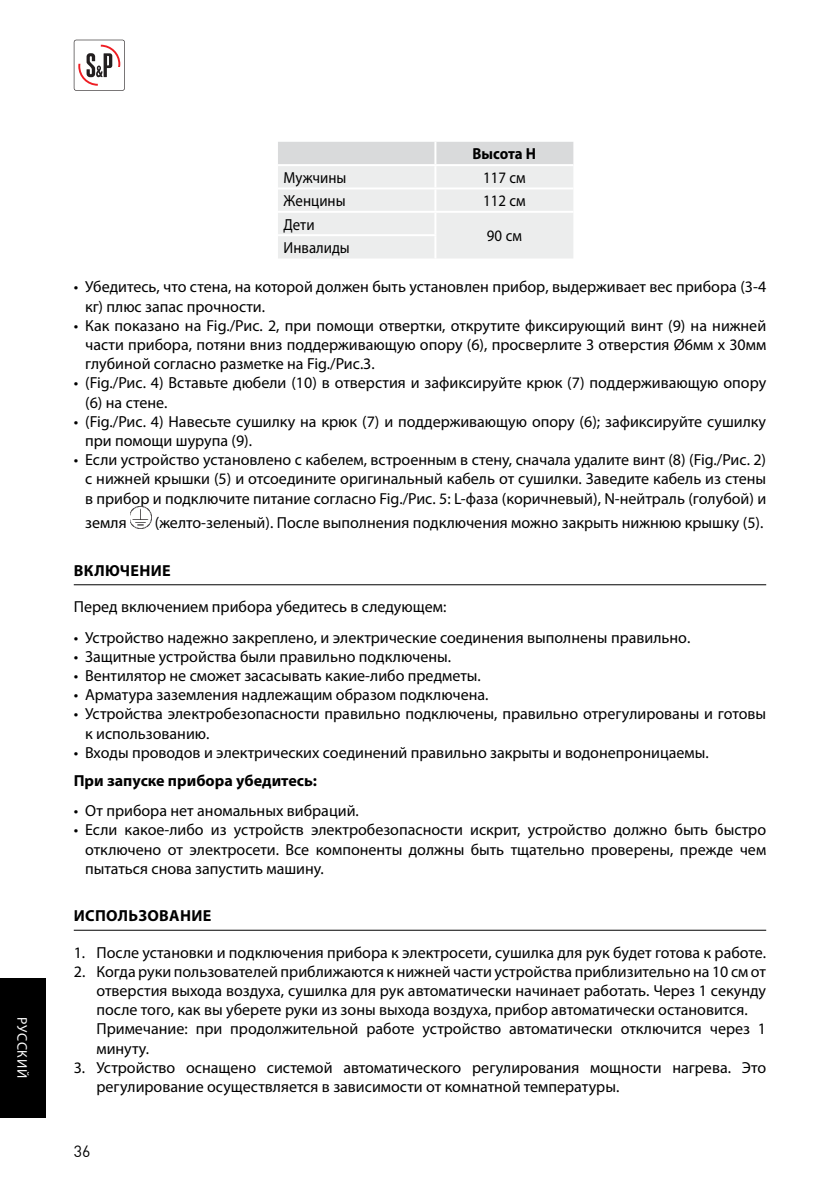
<style>
.page{position:relative;width:840px;height:1191px;background:#fff}
.page>*{position:absolute;margin:0;border:0;box-sizing:border-box;transform-origin:0 0}
.t1{font:16px/19.2px "Myriad Pro";color:#000}
.t2{font:16px "Myriad Pro";color:#000;scale:.93 1}
.t3{font:700 16px "Myriad Pro";color:#000}
.t4{font:700 16px "Myriad Pro";letter-spacing:.02em;color:#000}
.t5{font:700 16px "Myriad Pro";color:#000;scale:.93 1}
.t6{font:16px "DIN";color:#000}
.t7{font:14px "Myriad Pro";letter-spacing:.045em;color:#fff}
</style>
<div class="page">
<svg style="left:74px;top:40px;width:51px;height:51px"></svg>
<div style="left:0;top:978px;width:45px;height:139px;background:#000"></div>
<hr style="left:74px;top:584px;width:691px;height:1px;background:#000">
<hr style="left:74px;top:929px;width:691px;height:1px;background:#000">
<svg style="left:278px;top:142px;width:295px;height:116px"></svg>
<hr style="left:434px;top:142px;width:2px;height:22px;background:#fff">
<hr style="left:278px;top:164px;width:295px;height:2px;background:#fff">
<hr style="left:434px;top:166px;width:2px;height:21px;background:#fff">
<hr style="left:278px;top:187px;width:295px;height:2px;background:#fff">
<hr style="left:434px;top:189px;width:2px;height:22px;background:#fff">
<hr style="left:278px;top:211px;width:295px;height:2px;background:#fff">
<hr style="left:434px;top:213px;width:2px;height:21px;background:#fff">
<hr style="left:278px;top:234px;width:158px;height:2px;background:#fff">
<hr style="left:434px;top:236px;width:2px;height:22px;background:#fff">
<img style="left:130px;top:507px;width:21px;height:21px">
<p class="t7" style="left:27px;top:1017px;width:62px;rotate:90deg">РУССКИЙ</p>
<p class="t5" style="left:472px;top:148px;width:70px">Высота H</p>
<p class="t2" style="left:283px;top:171px;width:69px">Мужчины</p>
<p class="t2" style="left:483px;top:171px;width:47px">117 см</p>
<p class="t2" style="left:283px;top:195px;width:68px">Женцины</p>
<p class="t2" style="left:483px;top:195px;width:47px">112 см</p>
<p class="t2" style="left:283px;top:218px;width:35px">Дети</p>
<p class="t2" style="left:486px;top:230px;width:39px">90 см</p>
<p class="t2" style="left:283px;top:241px;width:73px">Инвалиды</p>
<p class="t1" style="left:85px;top:279px;width:682px;text-indent:-11px">• Убедитесь, что стена, на которой должен быть установлен прибор, выдерживает вес прибора (3-4 кг) плюс запас прочности.</p>
<p class="t1" style="left:85px;top:317px;width:682px;text-align:justify;text-indent:-11px">• Как показано на Fig./Рис. 2, при помощи отвертки, открутите фиксирующий винт (9) на нижней части прибора, потяни вниз поддерживающую опору (6), просверлите 3 отверстия Ø6мм x 30мм глубиной согласно разметке на Fig./Рис.3.</p>
<p class="t1" style="left:85px;top:375px;width:682px;text-indent:-11px">• (Fig./Рис. 4) Вставьте дюбели (10) в отверстия и зафиксируйте крюк (7) поддерживающую опору (6) на стене.</p>
<p class="t1" style="left:85px;top:413px;width:682px;text-indent:-11px">• (Fig./Рис. 4) Навесьте сушилку на крюк (7) и поддерживающую опору (6); зафиксируйте сушилку при помощи шурупа (9).</p>
<p class="t1" style="left:85px;top:452px;width:682px;text-align:justify;text-indent:-11px">• Если устройство установлено с кабелем, встроенным в стену, сначала удалите винт (8) (Fig./Рис. 2) с нижней крышки (5) и отсоедините оригинальный кабель от сушилки. Заведите кабель из стены в прибор и подключите питание согласно Fig./Рис. 5: L-фаза (коричневый), N-нейтраль (голубой) и</p>
<p class="t1" style="left:85px;top:515px;width:43px">земля</p>
<p class="t1" style="left:155px;top:515px;width:609px">(желто-зеленый). После выполнения подключения можно закрыть нижнюю крышку (5).</p>
<p class="t4" style="left:74px;top:564px;width:98px">ВКЛЮЧЕНИЕ</p>
<p class="t1" style="left:74px;top:599px;width:374px">Перед включением прибора убедитесь в следующем:</p>
<p class="t1" style="left:74px;top:629px;width:617px">• Устройство надежно закреплено, и электрические соединения выполнены правильно.</p>
<p class="t1" style="left:74px;top:648px;width:378px">• Защитные устройства были правильно подключены.</p>
<p class="t1" style="left:74px;top:667px;width:408px">• Вентилятор не сможет засасывать какие-либо предметы.</p>
<p class="t1" style="left:74px;top:687px;width:416px">• Арматура заземления надлежащим образом подключена.</p>
<p class="t1" style="left:85px;top:706px;width:682px;text-indent:-11px">• Устройства электробезопасности правильно подключены, правильно отрегулированы и готовы к использованию.</p>
<p class="t1" style="left:74px;top:744px;width:636px">• Входы проводов и электрических соединений правильно закрыты и водонепроницаемы.</p>
<p class="t3" style="left:74px;top:774px;width:245px">При запуске прибора убедитесь:</p>
<p class="t1" style="left:74px;top:803px;width:286px">• От прибора нет аномальных вибраций.</p>
<p class="t1" style="left:85px;top:822px;width:682px;text-align:justify;text-indent:-11px">• Если какое-либо из устройств электробезопасности искрит, устройство должно быть быстро отключено от электросети. Все компоненты должны быть тщательно проверены, прежде чем пытаться снова запустить машину.</p>
<p class="t4" style="left:74px;top:910px;width:139px">ИСПОЛЬЗОВАНИЕ</p>
<p class="t1" style="left:74px;top:944px;width:693px">1. После установки и подключения прибора к электросети, сушилка для рук будет готова к работе.</p>
<p class="t1" style="left:96px;top:963px;width:670px;text-indent:-23px">2. Когда руки пользователей приближаются к нижней части устройства приблизительно на 10 см от отверстия выхода воздуха, сушилка для рук автоматически начинает работать. Через 1 секунду после того, как вы уберете руки из зоны выхода воздуха, прибор автоматически остановится.<br>Примечание: при продолжительной работе устройство автоматически отключится через 1 минуту.</p>
<p class="t1" style="left:96px;top:1059px;width:670px;text-indent:-23px">3. Устройство оснащено системой автоматического регулирования мощности нагрева. Это регулирование осуществляется в зависимости от комнатной температуры.</p>
<p class="t6" style="left:74px;top:1145px;width:18px">36</p>
</div>
